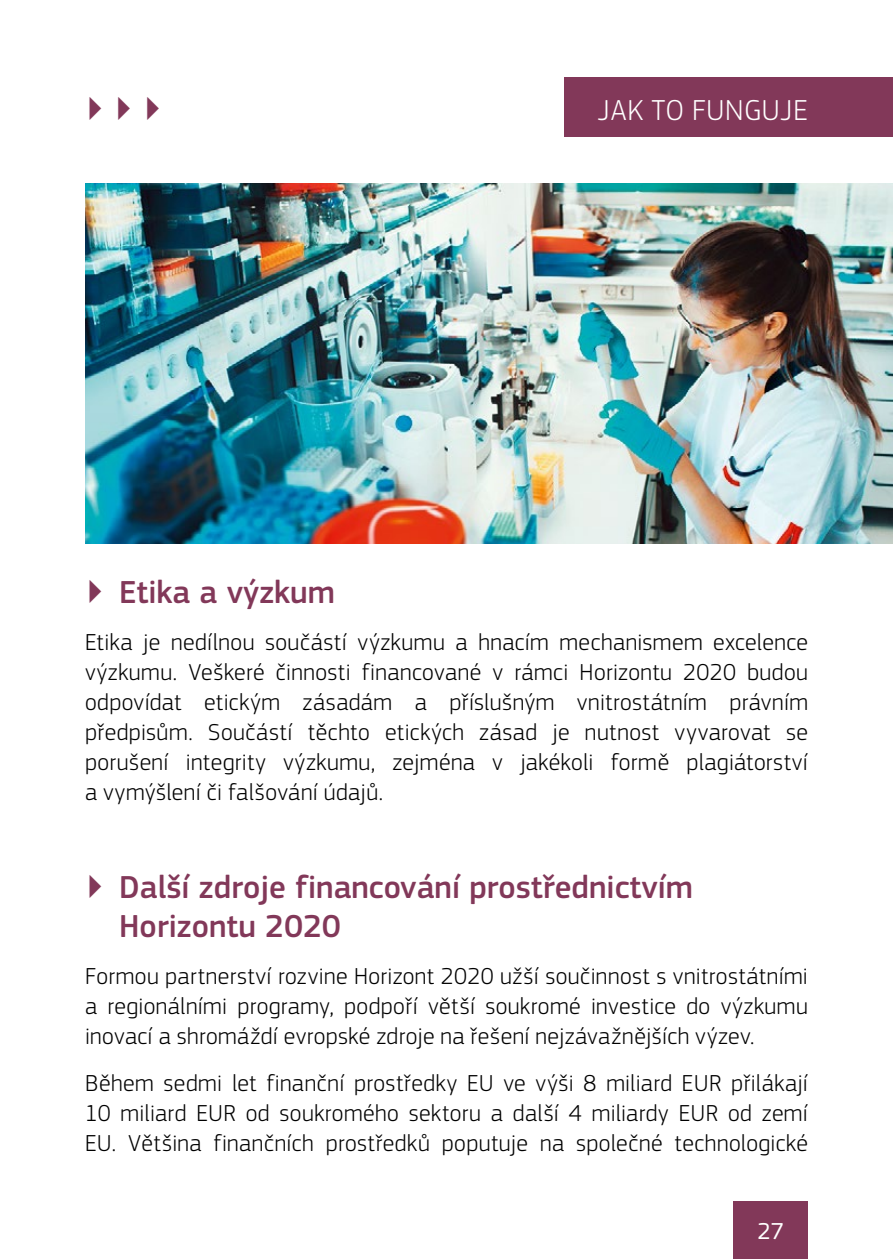
<style>
.page{position:relative;width:893px;height:1259px;background:#fff}
.page>*{position:absolute;margin:0;border:0;box-sizing:border-box;transform-origin:0 0}
.t1{font:500 33px/39px "EC Square Sans Pro";color:#823859}
.W_Header_cap{font:300 30px "EC Square Sans Pro";letter-spacing:.02em;color:#fff}
.Body{font:300 24px/30px "EC Square Sans Pro";letter-spacing:.015em;color:#000;text-align:justify}
.t2{font:24px "EC Square Sans Pro";color:#fff}
</style>
<div class="page">
<div style="left:564px;top:78px;width:329px;height:59px;background:#823859"></div>
<div style="left:733px;top:1201px;width:75px;height:58px;background:#823859"></div>
<img style="left:85px;top:184px;width:808px;height:360px">
<h1 class="t1" style="left:85px;top:90px;width:79px">▶ ▶ ▶</h1>
<p class="W_Header_cap" style="left:598px;top:92px;width:211px">JAK TO FUNGUJE</p>
<p class="t1" style="left:85px;top:573px;width:251px">▶ Etika a výzkum</p>
<p class="Body" style="left:85px;top:626px;width:724px">Etika je nedílnou součástí výzkumu a hnacím mechanismem excelence výzkumu. Veškeré činnosti financované v rámci Horizontu 2020 budou odpovídat etickým zásadám a příslušným vnitrostátním právním předpisům. Součástí těchto etických zásad je nutnost vyvarovat se porušení integrity výzkumu, zejména v jakékoli formě plagiátorství a vymýšlení či falšování údajů.</p>
<p class="t1" style="left:119px;top:868px;width:575px;text-indent:-34px">▶ Další zdroje financování prostřednictvím<br>Horizontu 2020</p>
<p class="Body" style="left:85px;top:961px;width:724px">Formou partnerství rozvine Horizont 2020 užší součinnost s vnitrostátními a regionálními programy, podpoří větší soukromé investice do výzkumu inovací a shromáždí evropské zdroje na řešení nejzávažnějších výzev.</p>
<p class="Body" style="left:85px;top:1068px;width:724px">Během sedmi let finanční prostředky EU ve výši 8 miliard EUR přilákají 10 miliard EUR od soukromého sektoru a další 4 miliardy EUR od zemí EU. Většina finančních prostředků poputuje na společné technologické</p>
<p class="t2" style="left:757px;top:1217px;width:28px">27</p>
</div>
